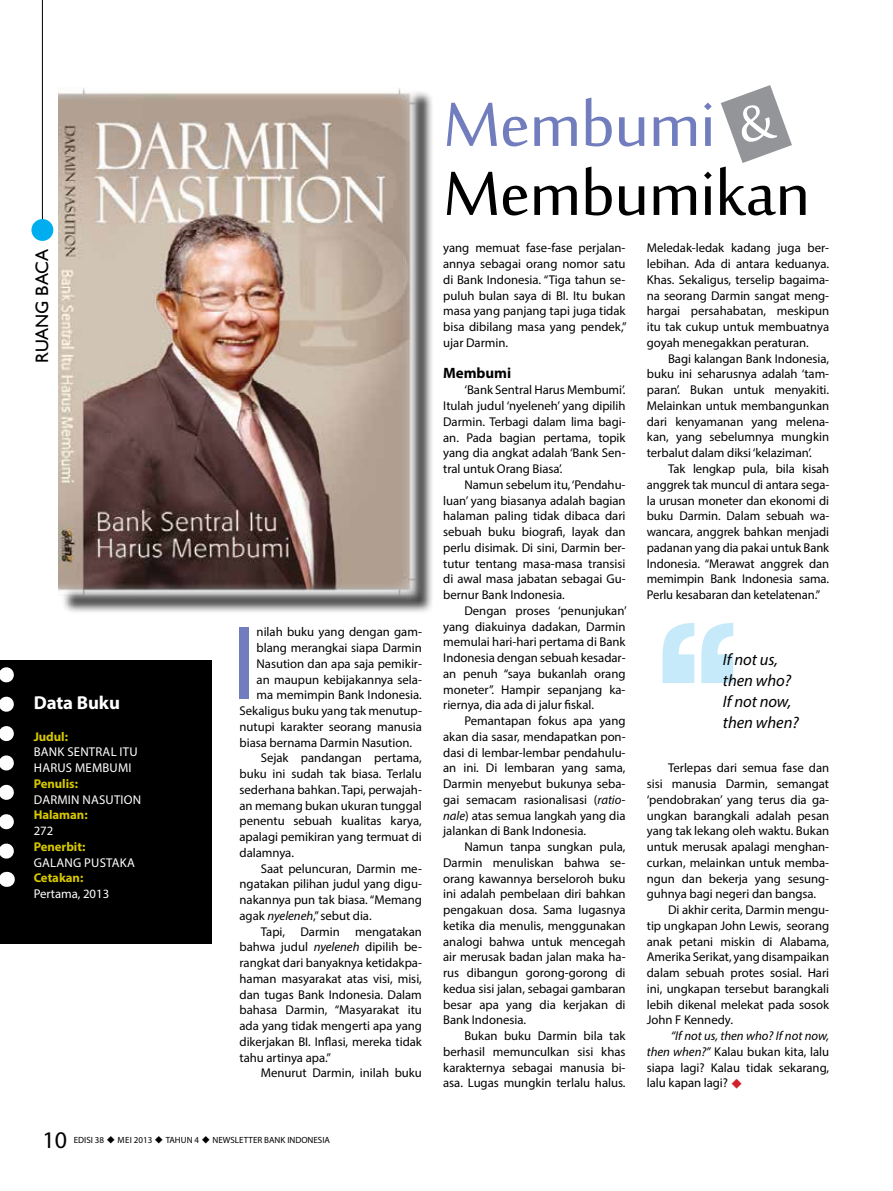
<style>
.page{position:relative;width:893px;height:1191px;background:#fff}
.page>*{position:absolute;margin:0;border:0;box-sizing:border-box;transform-origin:0 0}
.t1{font:106.2px "Myriad Pro";color:#717dbd}
.t2{font:85.65px "Sakkal Majalla";letter-spacing:-.01em;color:#000}
.t3{font:85.65px "Sakkal Majalla";letter-spacing:-.01em;color:#717dbd}
.t4{font:24px "Myriad Pro";color:#000}
.t5{font:700 18.75px "Myriad Pro";letter-spacing:-.005em;color:#fff}
.t6{font:18px "Gill Sans";color:#000}
.t7{font:italic 16.5px/21px "Myriad Pro";letter-spacing:-.005em;color:#000}
.t8{font:700 15px "Myriad Pro";letter-spacing:-.005em;color:#000}
.t9{font:12.75px/15.8px "Myriad Pro";letter-spacing:-.005em;color:#000;text-align:justify}
.t10{font:12.75px "Myriad Pro";color:#fff}
.t11{font:700 12.75px "Myriad Pro";letter-spacing:-.005em;color:#d7c800}
.t12{font:9px "Myriad Pro";color:#000}
.s1{font-style:italic}
.s2{color:#d2232a}
</style>
<div class="page">
<div style="left:0;top:660px;width:212px;height:284px;background:#000"></div>
<div style="left:61px;top:90px;width:374px;height:524px;background:#000;opacity:.75"></div>
<div style="left:59px;top:78px;width:366px;height:526px;background:#fff;opacity:.75"></div>
<div style="left:59px;top:88px;width:358px;height:508px;background:#000;opacity:.75"></div>
<hr style="left:42px;top:0;width:1px;height:230px;background:#000">
<div style="left:31px;top:219px;width:22px;height:22px;background:#00aeef;border-radius:50%"></div>
<svg style="left:0;top:675px;width:14px;height:184px"></svg>
<svg style="left:6px;top:872px;width:1px;height:15px"></svg>
<svg style="left:662px;top:623px;width:71px;height:60px"></svg>
<svg style="left:721px;top:85px;width:71px;height:78px"></svg>
<h3 class="t6" style="left:32px;top:363px;width:115px;rotate:-90deg">ruang baca</h3>
<h3 class="t5" style="left:34px;top:690px;width:88px">Data Buku</h3>
<p class="t11" style="left:34px;top:728px;width:36px">Judul:</p>
<p class="t10" style="left:34px;top:744px;width:16px">Bank</p>
<p class="t10" style="left:67px;top:744px;width:15px">Sentral</p>
<p class="t10" style="left:120px;top:744px;width:12px">Itu</p>
<p class="t10" style="left:34px;top:760px;width:17px">Harus</p>
<p class="t10" style="left:75px;top:760px;width:19px">Membumi</p>
<p class="t11" style="left:34px;top:775px;width:46px">Penulis:</p>
<p class="t10" style="left:34px;top:791px;width:17px">Darmin</p>
<p class="t10" style="left:82px;top:791px;width:17px">Nasution</p>
<p class="t11" style="left:34px;top:806px;width:55px">Halaman:</p>
<p class="t10" style="left:34px;top:823px;width:21px">272</p>
<p class="t11" style="left:34px;top:838px;width:53px">Penerbit:</p>
<p class="t10" style="left:34px;top:854px;width:18px">Galang</p>
<p class="t10" style="left:84px;top:854px;width:16px">Pustaka</p>
<p class="t11" style="left:34px;top:869px;width:51px">Cetakan:</p>
<p class="t10" style="left:34px;top:886px;width:77px">Pertama, 2013</p>
<h1 class="t1" style="left:231px;top:598px;width:27px">I</h1>
<p class="t9" style="left:257px;top:624px;width:167px">nilah buku yang dengan gam-</p>
<p class="t9" style="left:257px;top:639px;width:167px">blang merangkai siapa Darmin</p>
<p class="t9" style="left:257px;top:655px;width:167px">Nasution dan apa saja pemikir-</p>
<p class="t9" style="left:257px;top:671px;width:167px">an maupun kebijakannya sela-</p>
<p class="t9" style="left:257px;top:687px;width:167px">ma memimpin Bank Indonesia.</p>
<p class="t9" style="left:240px;top:702px;width:183px">Sekaligus buku yang tak menutup-</p>
<p class="t9" style="left:240px;top:718px;width:184px">nutupi karakter seorang manusia</p>
<p class="t9" style="left:240px;top:734px;width:174px">biasa bernama Darmin Nasution.</p>
<p class="t9" style="left:261px;top:750px;width:163px">Sejak pandangan pertama,</p>
<p class="t9" style="left:240px;top:765px;width:184px">buku ini sudah tak biasa. Terlalu</p>
<p class="t9" style="left:240px;top:781px;width:184px">sederhana bahkan. Tapi, perwajah-</p>
<p class="t9" style="left:240px;top:797px;width:184px">an memang bukan ukuran tunggal</p>
<p class="t9" style="left:240px;top:813px;width:184px">penentu sebuah kualitas karya,</p>
<p class="t9" style="left:240px;top:828px;width:184px">apalagi pemikiran yang termuat di</p>
<p class="t9" style="left:240px;top:844px;width:56px">dalamnya.</p>
<p class="t9" style="left:261px;top:860px;width:163px">Saat peluncuran, Darmin me-</p>
<p class="t9" style="left:240px;top:876px;width:184px">ngatakan pilihan judul yang digu-</p>
<p class="t9" style="left:240px;top:891px;width:184px">nakannya pun tak biasa. “Memang</p>
<p class="t9" style="left:240px;top:907px;width:134px">agak <span class="s1">nyeleneh</span>,” sebut dia.</p>
<p class="t9" style="left:261px;top:923px;width:163px">Tapi, Darmin mengatakan</p>
<p class="t9" style="left:240px;top:939px;width:184px">bahwa judul <span class="s1">nyeleneh</span> dipilih be-</p>
<p class="t9" style="left:240px;top:954px;width:184px">rangkat dari banyaknya ketidakpa-</p>
<p class="t9" style="left:240px;top:970px;width:184px">haman masyarakat atas visi, misi,</p>
<p class="t9" style="left:240px;top:986px;width:184px">dan tugas Bank Indonesia. Dalam</p>
<p class="t9" style="left:240px;top:1002px;width:184px">bahasa Darmin, “Masyarakat itu</p>
<p class="t9" style="left:240px;top:1017px;width:184px">ada yang tidak mengerti apa yang</p>
<p class="t9" style="left:240px;top:1033px;width:184px">dikerjakan BI. Inflasi, mereka tidak</p>
<p class="t9" style="left:240px;top:1049px;width:93px">tahu artinya apa.”</p>
<p class="t9" style="left:261px;top:1065px;width:163px">Menurut Darmin, inilah buku</p>
<h3 class="t4" style="left:43px;top:1125px;width:26px">10</h3>
<p class="t12" style="left:74px;top:1134px;width:50px">EDISI 38 ◆ mei</p>
<p class="t12" style="left:134px;top:1134px;width:198px">2013 ◆ TAHUN 4 ◆ NEWSLETTER BANK INDONESIA</p>
<h2 class="t3" style="left:443px;top:78px;width:274px">Membumi</h2>
<h2 class="t2" style="left:443px;top:147px;width:369px">Membumikan</h2>
<p class="t9" style="left:443px;top:240px;width:185px">yang memuat fase-fase perjalan&shy;annya sebagai orang nomor satu di Bank Indonesia. “Tiga tahun se&shy;puluh bulan saya di BI. Itu bukan masa yang panjang tapi juga tidak bisa dibilang masa yang pendek,” ujar Darmin.</p>
<p class="t8" style="left:443px;top:364px;width:70px">Membumi</p>
<p class="t9" style="left:443px;top:382px;width:184px;text-indent:21px">‘Bank Sentral Harus Membumi’.<br>Itulah judul ‘nyeleneh’ yang dipilih Darmin. Terbagi dalam lima bagi&shy;an. Pada bagian pertama, topik yang dia angkat adalah ‘Bank Sen&shy;tral untuk Orang Biasa’.</p>
<p class="t9" style="left:443px;top:476px;width:184px;text-indent:21px">Namun sebelum itu, ‘Pendahu&shy;luan’ yang biasanya adalah bagian halaman paling tidak dibaca dari sebuah buku biografi, layak dan perlu disimak. Di sini, Darmin ber&shy;tutur tentang masa-masa transisi di awal masa jabatan sebagai Gu&shy;bernur Bank Indonesia.</p>
<p class="t9" style="left:443px;top:602px;width:185px;text-indent:21px">Dengan proses ‘penunjukan’ yang diakuinya dadakan, Darmin memulai hari-hari pertama di Bank Indonesia dengan sebuah kesadar&shy;an penuh “saya bukanlah orang moneter”. Hampir sepanjang ka&shy;riernya, dia ada di jalur fiskal.</p>
<p class="t9" style="left:443px;top:712px;width:184px;text-indent:21px">Pemantapan fokus apa yang akan dia sasar, mendapatkan pon&shy;dasi di lembar-lembar pendahulu&shy;an ini. Di lembaran yang sama, Darmin menyebut bukunya seba&shy;gai semacam rasionalisasi (<span class="s1">ratio&shy;nale</span>) atas semua langkah yang dia jalankan di Bank Indonesia.</p>
<p class="t9" style="left:443px;top:838px;width:184px;text-indent:21px">Namun tanpa sungkan pula, Darmin menuliskan bahwa se&shy;orang kawannya berseloroh buku ini adalah pembelaan diri bahkan pengakuan dosa. Sama lugasnya ketika dia menulis, menggunakan analogi bahwa untuk mencegah air merusak badan jalan maka ha&shy;rus dibangun gorong-gorong di kedua sisi jalan, sebagai gambaran besar apa yang dia kerjakan di Bank Indonesia.</p>
<p class="t9" style="left:443px;top:1027px;width:184px;text-indent:21px">Bukan buku Darmin bila tak berhasil memunculkan sisi khas karakternya sebagai manusia bi&shy;asa. Lugas mungkin terlalu halus.</p>
<p class="t9" style="left:647px;top:240px;width:184px">Meledak-ledak kadang juga ber&shy;lebihan. Ada di antara keduanya.<br>Khas. Sekaligus, terselip bagaima&shy;na seorang Darmin sangat meng&shy;hargai persahabatan, meskipun itu tak cukup untuk membuatnya goyah menegakkan peraturan.</p>
<p class="t9" style="left:647px;top:350px;width:184px;text-indent:21px">Bagi kalangan Bank Indonesia, buku ini seharusnya adalah ‘tam&shy;paran’. Bukan untuk menyakiti.<br>Melainkan untuk membangunkan dari kenyamanan yang melena&shy;kan, yang sebelumnya mungkin terbalut dalam diksi ‘kelaziman’.</p>
<p class="t9" style="left:647px;top:460px;width:184px;text-indent:21px">Tak lengkap pula, bila kisah anggrek tak muncul di antara sega&shy;la urusan moneter dan ekonomi di buku Darmin. Dalam sebuah wa&shy;wancara, anggrek bahkan menjadi padanan yang dia pakai untuk Bank Indonesia. “Merawat anggrek dan memimpin Bank Indonesia sama.<br>Perlu kesabaran dan ketelatenan.”</p>
<p class="t7" style="left:723px;top:648px;width:77px">If not us, then who?<br>If not now, then when?</p>
<p class="t9" style="left:647px;top:760px;width:184px;text-indent:21px">Terlepas dari semua fase dan sisi manusia Darmin, semangat ‘pendobrakan’ yang terus dia ga&shy;ungkan barangkali adalah pesan yang tak lekang oleh waktu. Bukan untuk merusak apalagi menghan&shy;curkan, melainkan untuk memba&shy;ngun dan bekerja yang sesung&shy;guhnya bagi negeri dan bangsa.</p>
<p class="t9" style="left:647px;top:901px;width:184px;text-indent:21px">Di akhir cerita, Darmin mengu&shy;tip ungkapan John Lewis, seorang anak petani miskin di Alabama, Amerika Serikat, yang disampaikan dalam sebuah protes sosial. Hari ini, ungkapan tersebut barangkali lebih dikenal melekat pada sosok John F Kennedy.</p>
<p class="t9" style="left:647px;top:1027px;width:184px;text-indent:24px"><span class="s1">“If not us, then who? If not now, then when?”</span> Kalau bukan kita, lalu siapa lagi? Kalau tidak sekarang, lalu kapan lagi? <span class="s2">◆</span></p>
</div>
